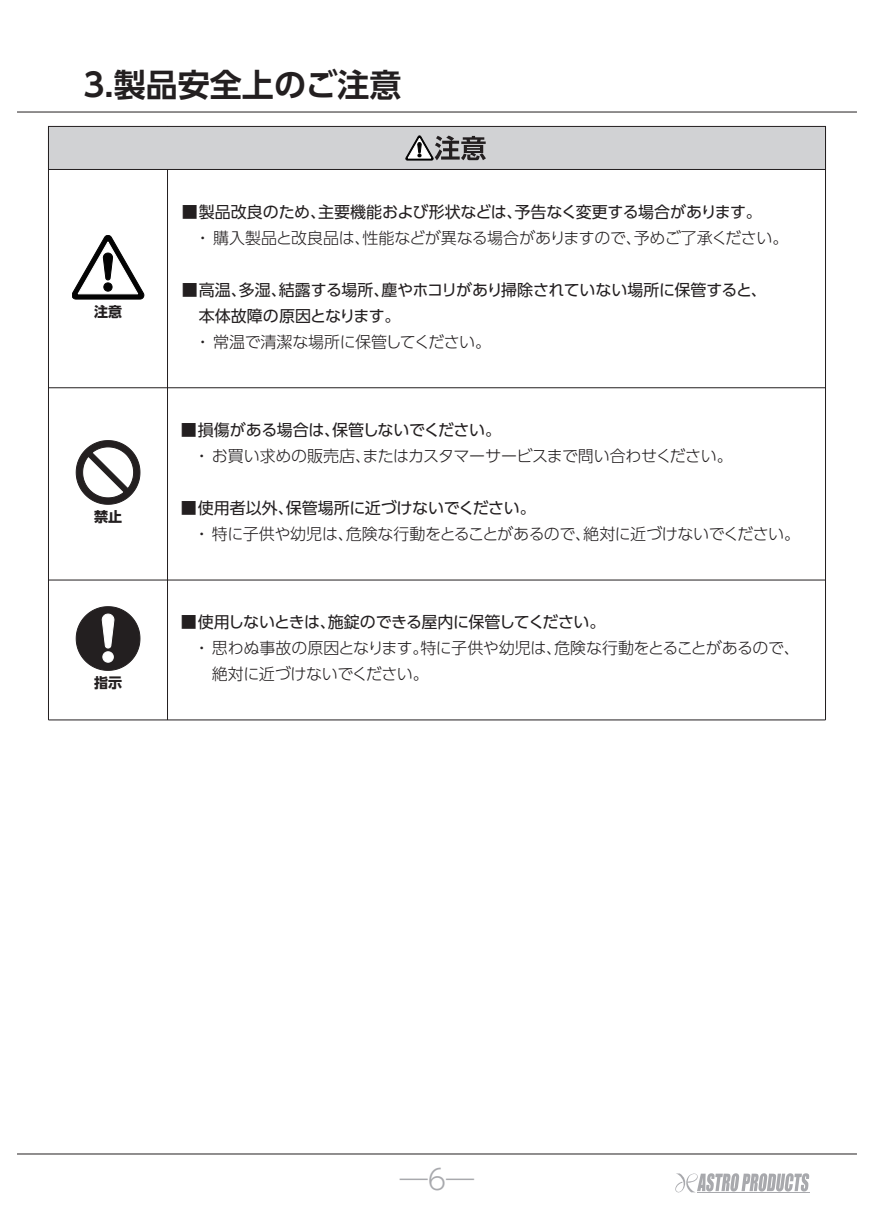
<style>
.page{position:relative;width:874px;height:1225px;background:#fff}
.page>*{position:absolute;margin:0;border:0;box-sizing:border-box;transform-origin:0 0}
.t1{font:700 32px "UD Shin Go Pr 6 De";color:#231f20}
.t2{font:300 28px "UD Shin Go Pr 6";color:#a8a9ad}
.t3{font:300 16px/26px "UD Shin Go Pr 6";letter-spacing:-.02em;color:#231f20}
.t4{font:16px/26px "UD Shin Go Pr 6";letter-spacing:-.015em;color:#231f20}
.t5{font:16px "UD Shin Go Pr 6";letter-spacing:-.04em;color:#231f20}
.t6{font:700 14px "UD Shin Go Pr 6";color:#231f20}
</style>
<div class="page">
<hr style="left:17px;top:111px;width:839px;height:1px;background:#231f20">
<hr style="left:17px;top:1153px;width:839px;height:1px;background:#231f20">
<svg style="left:675px;top:1173px;width:133px;height:20px"></svg>
<hr style="left:696px;top:1192px;width:113px;height:1px;background:#a8a9ad">
<hr style="left:48px;top:126px;width:1px;height:594px;background:#231f20">
<hr style="left:824px;top:126px;width:1px;height:594px;background:#231f20">
<hr style="left:167px;top:126px;width:1px;height:594px;background:#231f20">
<hr style="left:48px;top:719px;width:777px;height:1px;background:#231f20">
<div style="left:48px;top:126px;width:777px;height:44px;background:#d1d2d4;border:1px solid #231f20"></div>
<svg style="left:405px;top:136px;width:80px;height:24px"></svg>
<hr style="left:48px;top:579px;width:777px;height:1px;background:#231f20">
<hr style="left:48px;top:387px;width:777px;height:1px;background:#231f20">
<svg style="left:76px;top:440px;width:64px;height:64px"></svg>
<svg style="left:72px;top:235px;width:72px;height:64px"></svg>
<svg style="left:76px;top:606px;width:64px;height:64px"></svg>
<h1 class="t1" style="left:83px;top:58px;width:319px">3.製品安全上のご注意</h1>
<p class="t6" style="left:94px;top:300px;width:29px">注意</p>
<p class="t6" style="left:94px;top:505px;width:29px">禁止</p>
<p class="t6" style="left:94px;top:671px;width:29px">指示</p>
<p class="t4" style="left:182px;top:198px;width:581px">■ 製品改良のため、主要機能および形状などは、予告なく変更する場合があります。</p>
<p class="t3" style="left:195px;top:224px;width:594px">・ 購入製品と改良品は、性能などが異なる場合がありますので、予めご了承ください。</p>
<p class="t4" style="left:199px;top:276px;width:569px;text-indent:-17px">■ 高温、多湿、結露する場所、塵やホコリがあり掃除されていない場所に保管すると、本体故障の原因となります。</p>
<p class="t3" style="left:195px;top:328px;width:298px">・ 常温で清潔な場所に保管してください。</p>
<p class="t4" style="left:181px;top:416px;width:322px">■ 損傷がある場合は、保管しないでください。</p>
<p class="t3" style="left:194px;top:442px;width:540px">・ お買い求めの販売店、またはカスタマーサービスまで問い合わせください。</p>
<p class="t4" style="left:181px;top:494px;width:356px">■ 使用者以外、保管場所に近づけないでください。</p>
<p class="t3" style="left:194px;top:520px;width:607px">・ 特に子供や幼児は、危険な行動をとることがあるので、絶対に近づけないでください。</p>
<p class="t5" style="left:181px;top:609px;width:426px">■ 使用しないときは、施錠のできる屋内に保管してください。</p>
<p class="t3" style="left:212px;top:634px;width:589px;text-indent:-18px">・ 思わぬ事故の原因となります。特に子供や幼児は、危険な行動をとることがあるので、絶対に近づけないでください。</p>
<h2 class="t2" style="left:399px;top:1156px;width:76px">―6―</h2>
</div>
